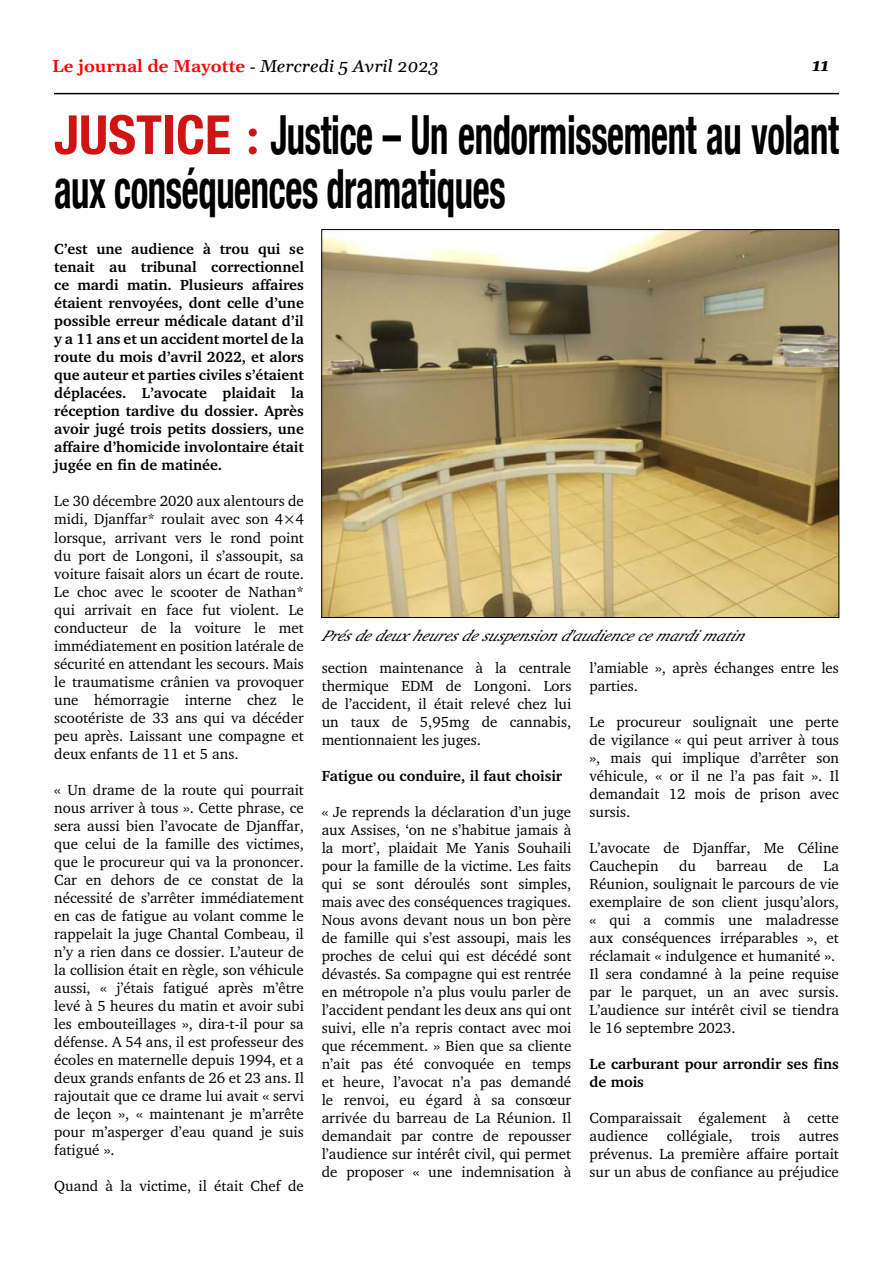
<style>
.page{position:relative;width:893px;height:1263px;background:#fff}
.page>*{position:absolute;margin:0;border:0;box-sizing:border-box;transform-origin:0 0}
.t1{font:700 condensed 54px/54px "Helvetica Neue";letter-spacing:-.01em;color:#000;scale:.68 1}
.t2{font:600 16.95px "Gelasio";color:#f00;scale:1.06 1}
.t3{font:italic 700 16.95px "Gelasio";color:#000;scale:1.06 1}
.t4{font:italic 15.45px "Charter";color:#000;scale:1.06 1}
.t5{font:15px/18px "Charter";color:#000;text-align:justify}
.t6{font:700 15px/18px "Charter";color:#000}
.s1{font-family:"Times New Roman";font-weight:400;color:#000}
.s2{font-weight:400;font-style:italic;color:#000}
.s3{color:#d01413}
.s4{font-family:"Carlito";font-stretch:normal;color:#d01413}
</style>
<div class="page">
<hr style="left:54px;top:93px;width:785px;height:1px;background:#000">
<img style="left:324px;top:231px;width:513px;height:384px">
<p class="t2" style="left:52px;top:59px;width:366px">Le journal de Mayotte <span class="s1">-</span> <span class="s2">Mercredi 5 Avril 2023</span></p>
<p class="t3" style="left:812px;top:58px;width:18px">11</p>
<h1 class="t1" style="left:54px;top:108px;width:1156px"><span class="s3">juStIce</span> <span class="s4">:</span> justice – un endormissement au volant aux conséquences dramatiques</h1>
<p class="t6" style="left:54px;top:240px;width:251px;text-align:justify">C’est une audience à trou qui se tenait au tribunal correctionnel ce mardi matin. Plusieurs affaires étaient renvoyées, dont celle d’une possible erreur médicale datant d’il y a 11 ans et un accident mortel de la route du mois d’avril 2022, et alors que auteur et parties civiles s’étaient déplacées. L’avocate plaidait la réception tardive du dossier. Après avoir jugé trois petits dossiers, une affaire d’homicide involontaire était jugée en fin de matinée.</p>
<p class="t5" style="left:54px;top:492px;width:251px">Le 30 décembre 2020 aux alentours de midi, Djanffar* roulait avec son 4×4 lorsque, arrivant vers le rond point du port de Longoni, il s’assoupit, sa voiture faisait alors un écart de route.<br>Le choc avec le scooter de Nathan* qui arrivait en face fut violent. Le conducteur de la voiture le met immédiatement en position latérale de sécurité en attendant les secours. Mais le traumatisme crânien va provoquer une hémorragie interne chez le scootériste de 33 ans qui va décéder peu après. Laissant une compagne et deux enfants de 11 et 5 ans.</p>
<p class="t5" style="left:54px;top:780px;width:251px">« Un drame de la route qui pourrait nous arriver à tous ». Cette phrase, ce sera aussi bien l’avocate de Djanffar, que celui de la famille des victimes, que le procureur qui va la prononcer.<br>Car en dehors de ce constat de la nécessité de s’arrêter immédiatement en cas de fatigue au volant comme le rappelait la juge Chantal Combeau, il n’y a rien dans ce dossier. L’auteur de la collision était en règle, son véhicule aussi, « j’étais fatigué après m’être levé à 5 heures du matin et avoir subi les embouteillages », dira-t-il pour sa défense. A 54 ans, il est professeur des écoles en maternelle depuis 1994, et a deux grands enfants de 26 et 23 ans. Il rajoutait que ce drame lui avait « servi de leçon », « maintenant je m’arrête pour m’asperger d’eau quand je suis fatigué ».</p>
<p class="t5" style="left:54px;top:1176px;width:251px">Quand à la victime, il était Chef de</p>
<p class="t4" style="left:321px;top:626px;width:408px">Présdedeuxheuresdesuspensiond'audiencecemardimatin</p>
<p class="t5" style="left:322px;top:659px;width:251px">section maintenance à la centrale thermique EDM de Longoni. Lors de l’accident, il était relevé chez lui un taux de 5,95mg de cannabis, mentionnaient les juges.</p>
<p class="t6" style="left:322px;top:767px;width:242px">Fatigue ou conduire, il faut choisir</p>
<p class="t5" style="left:322px;top:803px;width:251px">« Je reprends la déclaration d’un juge aux Assises, ‘on ne s’habitue jamais à la mort’, plaidait Me Yanis Souhaili pour la famille de la victime. Les faits qui se sont déroulés sont simples, mais avec des conséquences tragiques.<br>Nous avons devant nous un bon père de famille qui s’est assoupi, mais les proches de celui qui est décédé sont dévastés. Sa compagne qui est rentrée en métropole n’a plus voulu parler de l’accident pendant les deux ans qui ont suivi, elle n’a repris contact avec moi que récemment. » Bien que sa cliente n’ait pas été convoquée en temps et heure, l’avocat n’a pas demandé le renvoi, eu égard à sa consœur arrivée du barreau de La Réunion. Il demandait par contre de repousser l’audience sur intérêt civil, qui permet de proposer « une indemnisation à</p>
<p class="t5" style="left:589px;top:659px;width:251px">l’amiable », après échanges entre les parties.</p>
<p class="t5" style="left:589px;top:713px;width:251px">Le procureur soulignait une perte de vigilance « qui peut arriver à tous », mais qui implique d’arrêter son véhicule, « or il ne l’a pas fait ». Il demandait 12 mois de prison avec sursis.</p>
<p class="t5" style="left:589px;top:839px;width:251px">L’avocate de Djanffar, Me Céline<br>Cauchepin</p>
<p class="t5" style="left:679px;top:857px;width:19px">du</p>
<p class="t5" style="left:716px;top:857px;width:52px">barreau</p>
<p class="t5" style="left:787px;top:857px;width:17px">de</p>
<p class="t5" style="left:589px;top:857px;width:251px;text-align:left;text-indent:234px">La<br>Réunion, soulignait le parcours de vie exemplaire de son client jusqu’alors, « qui a commis une maladresse aux conséquences irréparables », et réclamait « indulgence et humanité ».<br>Il sera condamné à la peine requise par le parquet, un an avec sursis.<br>L’audience sur intérêt civil se tiendra le 16 septembre 2023.</p>
<p class="t6" style="left:589px;top:1055px;width:251px">Le carburant pour arrondir ses fins de mois</p>
<p class="t5" style="left:589px;top:1109px;width:251px">Comparaissait également à cette audience collégiale, trois autres prévenus. La première affaire portait sur un abus de confiance au préjudice</p>
</div>
